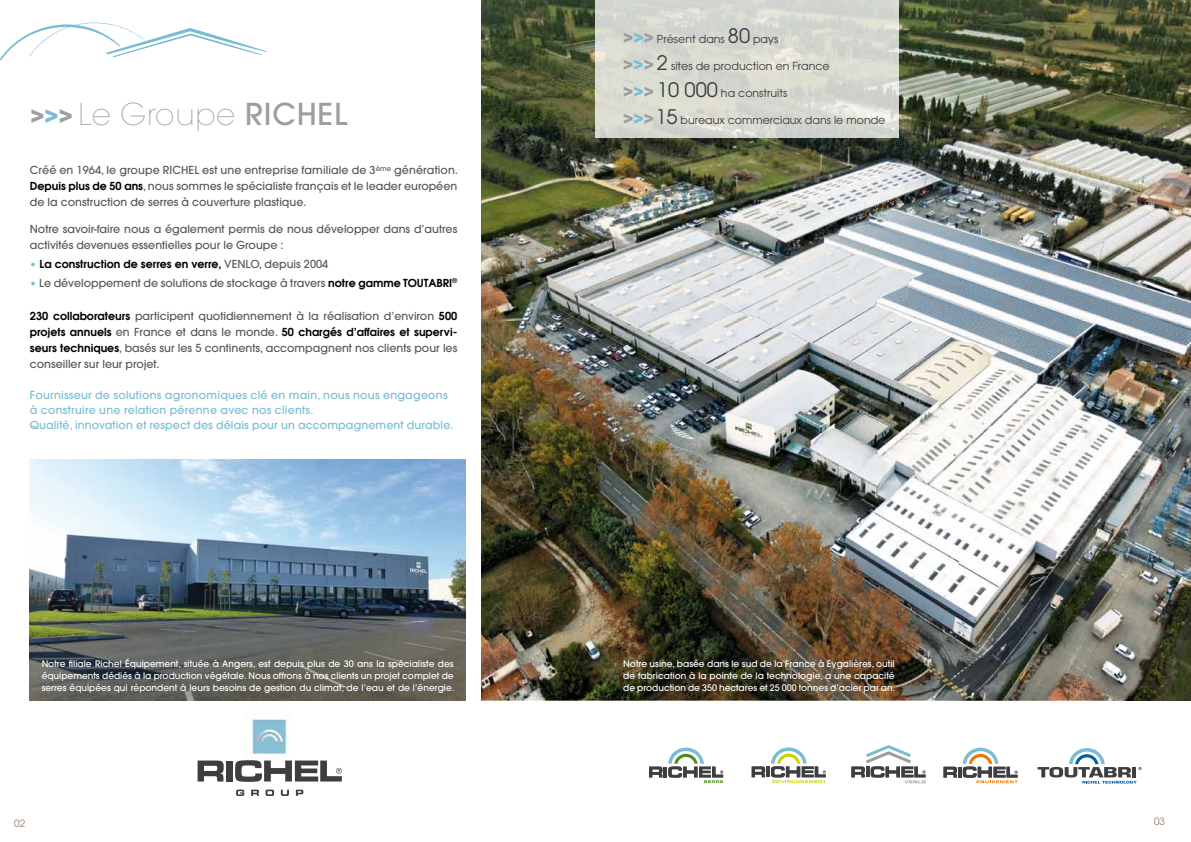
<style>
.page{position:relative;width:1191px;height:842px;background:#fff}
.page>*{position:absolute;margin:0;border:0;box-sizing:border-box;transform-origin:0 0}
.t1{font:200 30px "Avant Garde";color:#9c9e9f}
.t2{font:500 11px/16px "Avant Garde";color:#58585a;text-align:justify}
.t3{font:500 11px/15px "Avant Garde";letter-spacing:.02em;color:#7abcd4}
.t4{font:11px "Avant Garde";color:#3e3d40}
.t5{font:600 11px "Avant Garde";color:#000}
.t6{font:10px "Avant Garde";color:#947e6e}
.t7{font:500 9px/12px "Avant Garde";color:#fff;text-align:justify}
.s1{font-weight:700;font-size:23.4px}
.s2{font-weight:700;font-size:23.4px;color:#7abcd4}
.s3{font-weight:500}
.s4{font-weight:600;color:#000}
.s5{color:#7abcd4}
.s6{font-weight:500;color:#58585a}
.s7{font-weight:600;color:#7abcd4}
.s8{font-weight:700;font-size:17px;color:#9c9e9f}
.s9{font-weight:700;font-size:17px;color:#7abcd4}
.s10{font-size:20px}
</style>
<div class="page">
<img style="left:481px;top:0;width:710px;height:700px">
<svg style="left:595px;top:0;width:304px;height:138px;background:#d7d9d1"></svg>
<svg style="left:0;top:23px;width:267px;height:37px"></svg>
<img style="left:244px;top:711px;width:46px;height:47px">
<svg style="left:236px;top:789px;width:8px;height:7px"></svg>
<svg style="left:251px;top:790px;width:8px;height:6px"></svg>
<svg style="left:265px;top:789px;width:9px;height:7px"></svg>
<svg style="left:281px;top:790px;width:8px;height:6px"></svg>
<svg style="left:296px;top:790px;width:7px;height:6px"></svg>
<svg style="left:198px;top:760px;width:26px;height:21px"></svg>
<div style="left:226px;top:760px;width:7px;height:21px;background:#3e3d40"></div>
<svg style="left:235px;top:760px;width:107px;height:22px"></svg>
<svg style="left:649px;top:767px;width:13px;height:10px"></svg>
<hr style="left:663px;top:767px;width:4px;height:10px;background:#3e3d40">
<svg style="left:668px;top:748px;width:55px;height:35px"></svg>
<svg style="left:943px;top:748px;width:74px;height:35px"></svg>
<svg style="left:751px;top:747px;width:75px;height:36px"></svg>
<svg style="left:1037px;top:748px;width:104px;height:35px"></svg>
<svg style="left:851px;top:745px;width:74px;height:38px"></svg>
<img style="left:30px;top:459px;width:436px;height:241px">
<h1 class="t1" style="left:31px;top:96px;width:318px"><span class="s1">&gt;</span><span class="s2">&gt;</span><span class="s1">&gt;</span> Le Groupe <span class="s3">Richel</span></h1>
<p class="t2" style="left:30px;top:162px;width:430px;text-indent:172px">est une entreprise familiale de 3<sup>ème</sup> génération.<br><span class="s4">Depuis plus de 50 ans</span>, nous sommes le spécialiste français et le leader européen de la construction de serres à couverture plastique.</p>
<p class="t2" style="left:30px;top:221px;width:429px">Notre savoir-faire nous a également permis de nous développer dans d’autres activités devenues essentielles pour le Groupe :</p>
<p class="t5" style="left:30px;top:257px;width:203px"><span class="s5">•</span> La construction de serres en verre, <span class="s6">VENLO</span></p>
<p class="t2" style="left:259px;top:256px;width:71px">, depuis 2004</p>
<p class="t2" style="left:30px;top:275px;width:429px"><span class="s7">•</span> Le développement de solutions de stockage à travers <span class="s4">notre gamme TOUTABRI</span><sup>®</sup></p>
<p class="t2" style="left:30px;top:308px;width:429px"><span class="s4">230 collaborateurs</span> participent quotidiennement à la réalisation d’environ <span class="s4">500 projets annuels</span> en France et dans le monde. <span class="s4">50 chargés d’affaires et supervi&shy;seurs techniques</span>, basés sur les 5 continents, accompagnent nos clients pour les conseiller sur leur projet.</p>
<p class="t2" style="left:30px;top:162px;width:140px">Créé en 1964, le groupe RICHEL</p>
<p class="t3" style="left:30px;top:388px;width:425px">Fournisseur de solutions agronomiques clé en main, nous nous engageons à construire une relation pérenne avec nos clients.<br>Qualité, innovation et respect des délais pour un accompagnement durable.</p>
<p class="t7" style="left:42px;top:657px;width:414px">Notre filiale Richel équipement, située à Angers, est depuis plus de 30 ans la spécialiste des équipements dédiés à la production végétale. Nous offrons à nos clients un projet complet de serres équipées qui répondent à leurs besoins de gestion du climat, de l’eau et de l’énergie.</p>
<p class="t4" style="left:623px;top:32px;width:156px"><span class="s8">&gt;</span><span class="s9">&gt;</span><span class="s8">&gt;</span> Présent dans <span class="s10">80</span> pays</p>
<p class="t4" style="left:623px;top:59px;width:208px"><span class="s8">&gt;</span><span class="s9">&gt;</span><span class="s8">&gt;</span> <span class="s10">2</span> sites de production en France</p>
<p class="t4" style="left:623px;top:86px;width:166px"><span class="s8">&gt;</span><span class="s9">&gt;</span><span class="s8">&gt;</span> <span class="s10">10 000</span> ha construits</p>
<p class="t4" style="left:623px;top:113px;width:264px"><span class="s8">&gt;</span><span class="s9">&gt;</span><span class="s8">&gt;</span><span class="s10">15</span> bureaux commerciaux dans le monde</p>
<p class="t7" style="left:623px;top:657px;width:273px">Notre usine, basée dans le sud de la France à Eygalières, outil de fabrication à la pointe de la technologie, a une capacité de production de 350 hectares et 25 000 tonnes d’acier par an.</p>
<p class="t6" style="left:14px;top:817px;width:13px">02</p>
<p class="t6" style="left:1154px;top:815px;width:13px">03</p>
</div>
